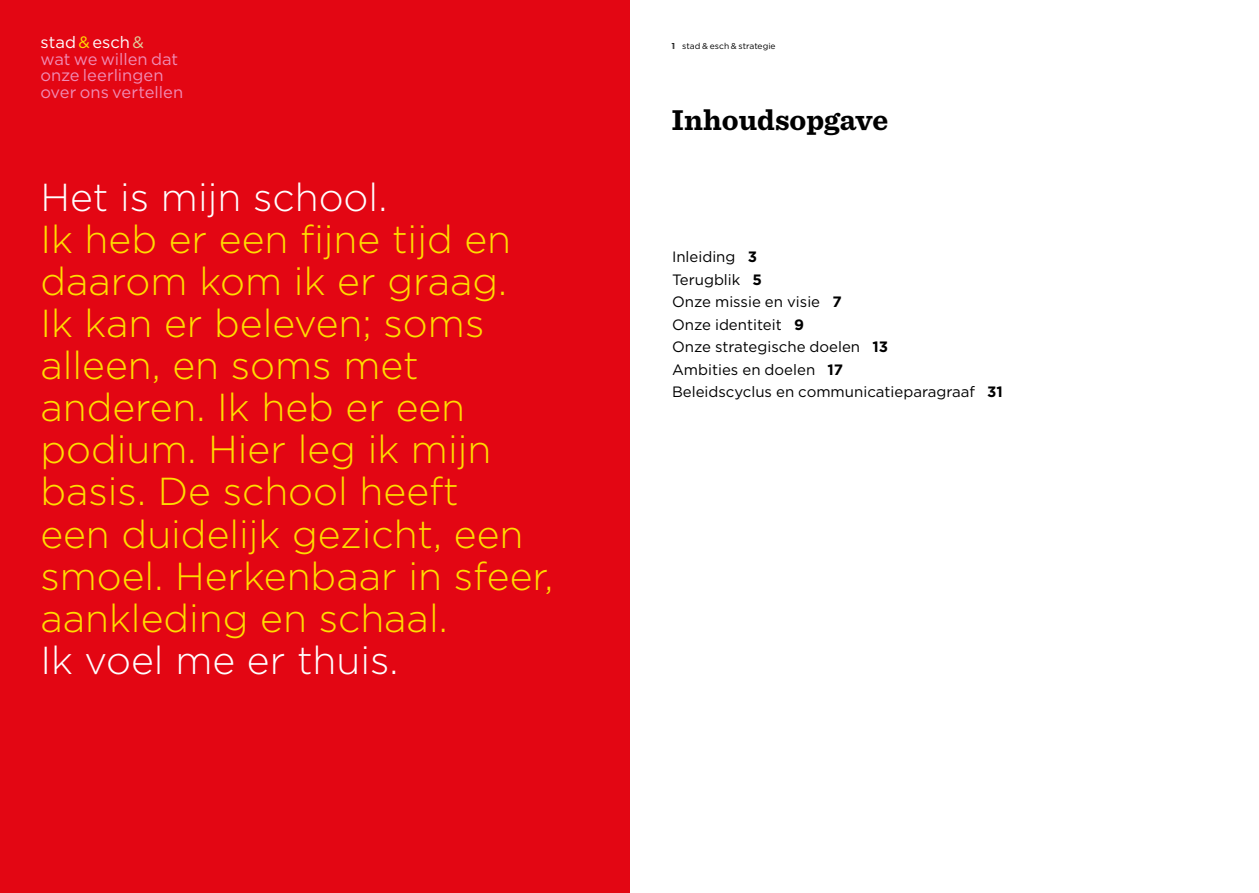
<style>
.page{position:relative;width:1259px;height:893px;background:#fff}
.page>*{position:absolute;margin:0;border:0;box-sizing:border-box;transform-origin:0 0}
.t1{font:300 39px/42px "Gotham";color:#fd0}
.t2{font:300 39px "Gotham";color:#fff}
.t3{font:700 30px "Sentinel";color:#000}
.t4{font:16.5px/16.5px "Gotham";color:#f08cb5}
.t5{font:15px/22.5px "Gotham";color:#000}
.t6{font:8.55px "Gotham";color:#000}
.s1{color:#fff}
.s2{color:#fd0}
.s3{color:#e0cf9c}
.s4{font-weight:700}
</style>
<div class="page">
<div style="left:0;top:0;width:629px;height:893px;background:#e30613"></div>
<p class="t4" style="left:40px;top:34px;width:144px"><span class="s1">stad</span> <span class="s2">&amp;</span> <span class="s1">esch</span> <span class="s3">&amp;<br></span>wat we willen dat onze leerlingen over ons vertellen</p>
<p class="t2" style="left:40px;top:173px;width:348px">Het is mijn school.</p>
<p class="t1" style="left:40px;top:218px;width:515px">Ik heb er een fijne tijd en daarom kom ik er graag.<br>Ik kan er beleven; soms alleen, en soms met anderen. Ik heb er een podium. Hier leg ik mijn basis. De school heeft<br>een duidelijk gezicht, een smoel. Herkenbaar in sfeer, aankleding en schaal.</p>
<p class="t2" style="left:40px;top:635px;width:360px">Ik voel me er thuis.</p>
<p class="t6" style="left:671px;top:41px;width:106px">1 stad &amp; esch &amp; strategie</p>
<p class="t3" style="left:671px;top:97px;width:218px">Inhoudsopgave</p>
<p class="t5" style="left:672px;top:246px;width:332px">Inleiding <span class="s4">3<br></span>Terugblik <span class="s4">5<br></span>Onze missie en visie <span class="s4">7<br></span>Onze identiteit <span class="s4">9<br></span>Onze strategische doelen <span class="s4">13<br></span>Ambities en doelen <span class="s4">17<br></span>Beleidscyclus en communicatieparagraaf <span class="s4">31</span></p>
</div>
